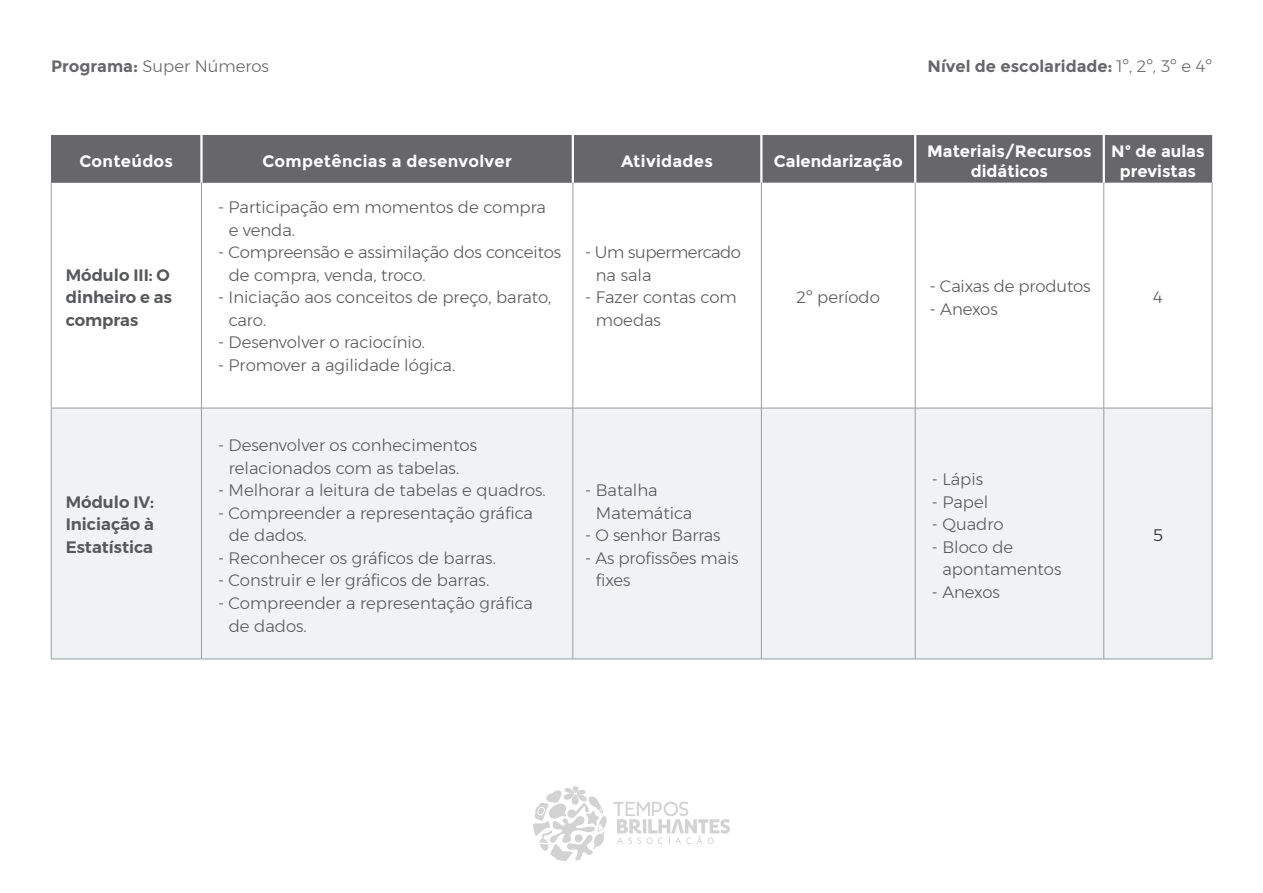
<style>
.page{position:relative;width:1263px;height:893px;background:#fff}
.page>*{position:absolute;margin:0;border:0;box-sizing:border-box;transform-origin:0 0}
.x{font:300 16.5px/22.5px "Montserrat";color:#57585a}
.t1{font:700 16.5px "Montserrat";color:#fff}
.t2{font:600 16.5px/22.5px "Montserrat";color:#57585a}
.t3{font:700 16.5px "Montserrat";letter-spacing:.02em;color:#fff}
.t4{font:700 16.5px "Montserrat";color:#67676a}
.t5{font:300 16.5px "Montserrat";color:#67676a}
.x-2{font:300 16.5px/22.5px "Montserrat";letter-spacing:-.025em;color:#57585a}
.t6{font:300 16.5px "Montserrat";color:#231f20}
.s1{font-weight:700}
.s2{font-weight:300}
</style>
<div class="page">
<svg style="left:533px;top:786px;width:197px;height:75px"></svg>
<div style="left:51px;top:135px;width:150px;height:48px;background:#67676a"></div>
<div style="left:201px;top:135px;width:372px;height:48px;background:#67676a"></div>
<div style="left:574px;top:135px;width:638px;height:48px;background:#67676a"></div>
<svg style="left:52px;top:183px;width:1160px;height:225px"></svg>
<div style="left:52px;top:409px;width:1160px;height:250px;background:#eff3f4"></div>
<hr style="left:200px;top:135px;width:3px;height:48px;background:#fff">
<hr style="left:572px;top:135px;width:2px;height:48px;background:#fff">
<hr style="left:760px;top:135px;width:2px;height:48px;background:#fff">
<hr style="left:914px;top:135px;width:2px;height:48px;background:#fff">
<hr style="left:1103px;top:135px;width:2px;height:48px;background:#fff">
<hr style="left:51px;top:183px;width:1px;height:225px;background:#999b9e">
<hr style="left:201px;top:183px;width:1px;height:225px;background:#999b9e">
<hr style="left:573px;top:183px;width:1px;height:225px;background:#999b9e">
<hr style="left:761px;top:183px;width:1px;height:225px;background:#999b9e">
<hr style="left:915px;top:183px;width:1px;height:225px;background:#999b9e">
<hr style="left:1103px;top:183px;width:1px;height:225px;background:#999b9e">
<hr style="left:1212px;top:183px;width:1px;height:225px;background:#999b9e">
<hr style="left:201px;top:408px;width:1px;height:251px;background:#999b9e">
<hr style="left:573px;top:408px;width:1px;height:251px;background:#999b9e">
<hr style="left:761px;top:408px;width:1px;height:251px;background:#999b9e">
<hr style="left:915px;top:408px;width:1px;height:251px;background:#999b9e">
<hr style="left:1103px;top:408px;width:1px;height:251px;background:#999b9e">
<hr style="left:1212px;top:408px;width:1px;height:251px;background:#999b9e">
<hr style="left:51px;top:659px;width:150px;height:1px;background:#999b9e">
<hr style="left:201px;top:659px;width:372px;height:1px;background:#999b9e">
<hr style="left:573px;top:659px;width:188px;height:1px;background:#999b9e">
<hr style="left:761px;top:659px;width:154px;height:1px;background:#999b9e">
<hr style="left:915px;top:659px;width:189px;height:1px;background:#999b9e">
<hr style="left:1104px;top:659px;width:108px;height:1px;background:#999b9e">
<hr style="left:51px;top:408px;width:150px;height:1px;background:#999b9e">
<hr style="left:51px;top:408px;width:1px;height:251px;background:#999b9e">
<hr style="left:201px;top:408px;width:372px;height:1px;background:#999b9e">
<hr style="left:573px;top:408px;width:188px;height:1px;background:#999b9e">
<hr style="left:761px;top:408px;width:154px;height:1px;background:#999b9e">
<hr style="left:915px;top:408px;width:189px;height:1px;background:#999b9e">
<hr style="left:1104px;top:408px;width:108px;height:1px;background:#999b9e">
<p class="t5" style="left:51px;top:54px;width:219px"><span class="s1">Programa:</span> Super Números</p>
<p class="t4" style="left:928px;top:56px;width:286px">Nível de escolaridade: <span class="s2">1º, 2º, 3º e 4º</span></p>
<p class="t3" style="left:79px;top:151px;width:95px">Conteúdos</p>
<p class="t3" style="left:262px;top:151px;width:251px">Competências a desenvolver</p>
<p class="t3" style="left:621px;top:151px;width:93px">Atividades</p>
<p class="t1" style="left:774px;top:151px;width:130px">Calendarização</p>
<p class="t2" style="left:66px;top:264px;width:108px">Módulo III: O dinheiro e as compras</p>
<p class="t2" style="left:66px;top:491px;width:90px">Módulo IV:</p>
<p class="t2" style="left:66px;top:513px;width:90px">Iniciação à</p>
<p class="t2" style="left:66px;top:536px;width:89px">Estatística</p>
<p class="x" style="left:229px;top:196px;width:319px;text-indent:-11px">- Participação em momentos de compra e venda.</p>
<p class="x" style="left:229px;top:241px;width:334px;text-indent:-11px">- Compreensão e assimilação dos conceitos de compra, venda, troco.</p>
<p class="x" style="left:229px;top:286px;width:324px;text-indent:-11px">- Iniciação aos conceitos de preço, barato, caro.</p>
<p class="x" style="left:218px;top:331px;width:209px">- Desenvolver o raciocínio.</p>
<p class="x" style="left:218px;top:354px;width:239px">- Promover a agilidade lógica.</p>
<p class="x-2" style="left:596px;top:241px;width:147px;text-indent:-11px">- Um supermercado na sala</p>
<p class="x" style="left:596px;top:286px;width:142px;text-indent:-11px">- Fazer contas com moedas</p>
<p class="x" style="left:797px;top:286px;width:85px">2º período</p>
<p class="x" style="left:218px;top:434px;width:261px;text-align:center">- Desenvolver os conhecimentos relacionados com as tabelas.</p>
<p class="x" style="left:218px;top:479px;width:329px">- Melhorar a leitura de tabelas e quadros.</p>
<p class="x" style="left:229px;top:502px;width:306px;text-indent:-11px">- Compreender a representação gráfica de dados.</p>
<p class="x" style="left:218px;top:547px;width:279px">- Reconhecer os gráficos de barras.</p>
<p class="x" style="left:218px;top:569px;width:273px">- Construir e ler gráficos de barras.</p>
<p class="x" style="left:229px;top:592px;width:306px;text-indent:-11px">- Compreender a representação gráfica de dados.</p>
<p class="x" style="left:596px;top:479px;width:98px;text-indent:-11px">- Batalha<br>Matemática</p>
<p class="x" style="left:585px;top:524px;width:137px">- O senhor Barras</p>
<p class="x" style="left:596px;top:547px;width:144px;text-indent:-11px">- As profissões mais fixes</p>
<p class="t1" style="left:927px;top:141px;width:166px">Materiais/Recursos</p>
<p class="t1" style="left:971px;top:161px;width:79px">didáticos</p>
<p class="t1" style="left:1111px;top:141px;width:95px">Nº de aulas</p>
<p class="t1" style="left:1120px;top:161px;width:78px">previstas</p>
<p class="x" style="left:930px;top:275px;width:162px">- Caixas de produtos</p>
<p class="x" style="left:930px;top:297px;width:70px">- Anexos</p>
<p class="x" style="left:1153px;top:286px;width:11px">4</p>
<p class="x" style="left:932px;top:468px;width:53px">- Lápis</p>
<p class="x" style="left:932px;top:490px;width:58px">- Papel</p>
<p class="x" style="left:932px;top:513px;width:73px">- Quadro</p>
<p class="x" style="left:942px;top:535px;width:120px;text-indent:-11px">- Bloco de apontamentos</p>
<p class="x" style="left:932px;top:580px;width:70px">- Anexos</p>
<p class="t6" style="left:1153px;top:523px;width:12px">5</p>
</div>
